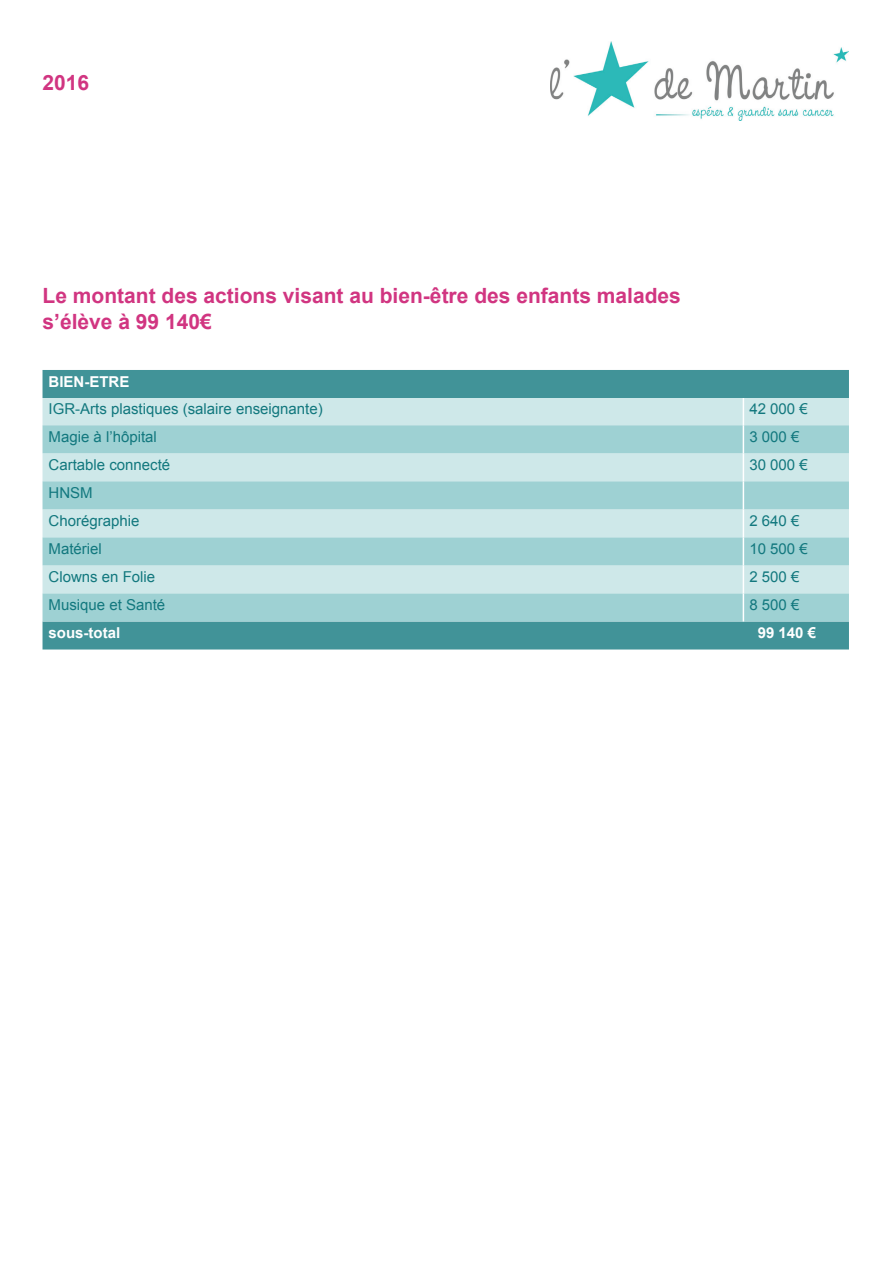
<style>
.page{position:relative;width:893px;height:1263px;background:#fff}
.page>*{position:absolute;margin:0;border:0;box-sizing:border-box;transform-origin:0 0}
.t1{font:700 21px "Arial";color:#d13581}
.t2{font:15px "Arial";color:#12787e}
.t3{font:700 15px "Arial";color:#fff}
</style>
<div class="page">
<div style="left:43px;top:370px;width:806px;height:279px;background:#419398"></div>
<div style="left:43px;top:398px;width:806px;height:27px;background:#cee8e9"></div>
<svg style="left:43px;top:425px;width:806px;height:196px;background:#b3dbdc"></svg>
<svg style="left:743px;top:398px;width:1px;height:223px"></svg>
<img style="left:550px;top:42px;width:299px;height:78px">
<p class="t1" style="left:43px;top:71px;width:48px">2016</p>
<p class="t1" style="left:43px;top:284px;width:640px">Le montant des actions visant au bien-être des enfants malades</p>
<p class="t1" style="left:43px;top:309px;width:171px">s’élève à 99 140€</p>
<p class="t3" style="left:49px;top:373px;width:82px">BIEN-ETRE</p>
<p class="t2" style="left:49px;top:400px;width:276px">IGR-Arts plastiques (salaire enseignante)</p>
<p class="t2" style="left:749px;top:400px;width:60px">42 000 €</p>
<p class="t2" style="left:49px;top:428px;width:110px">Magie à l’hôpital</p>
<p class="t2" style="left:749px;top:428px;width:52px">3 000 €</p>
<p class="t2" style="left:49px;top:456px;width:123px">Cartable connecté</p>
<p class="t2" style="left:749px;top:456px;width:60px">30 000 €</p>
<p class="t2" style="left:49px;top:485px;width:46px">HNSM</p>
<p class="t2" style="left:49px;top:513px;width:92px">Chorégraphie</p>
<p class="t2" style="left:749px;top:513px;width:52px">2 640 €</p>
<p class="t2" style="left:49px;top:541px;width:55px">Matériel</p>
<p class="t2" style="left:749px;top:541px;width:60px">10 500 €</p>
<p class="t2" style="left:49px;top:569px;width:108px">Clowns en Folie</p>
<p class="t2" style="left:749px;top:569px;width:52px">2 500 €</p>
<p class="t2" style="left:49px;top:597px;width:118px">Musique et Santé</p>
<p class="t2" style="left:749px;top:597px;width:52px">8 500 €</p>
<p class="t3" style="left:49px;top:625px;width:73px">sous-total</p>
<p class="t3" style="left:758px;top:625px;width:60px">99 140 €</p>
</div>
